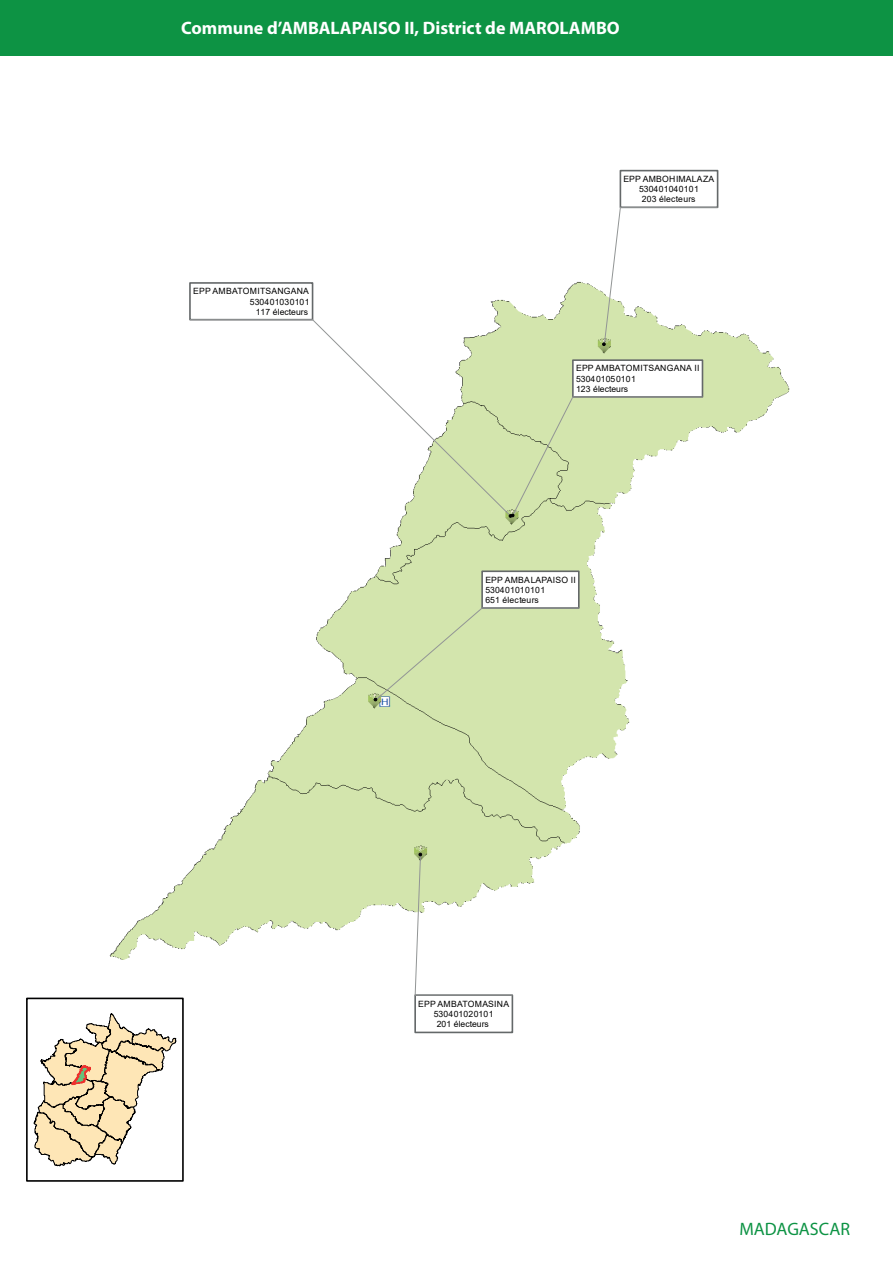
<style>
.page{position:relative;width:893px;height:1263px;background:#fff}
.page>*{position:absolute;margin:0;border:0;box-sizing:border-box;transform-origin:0 0}
.t1{font:700 18px "Myriad Pro";color:#fff}
.t2{font:18px "Myriad Pro";color:#0d9344}
.t3{font:8.7px/10.2px "Arial";letter-spacing:.005em;color:#000001}
</style>
<div class="page">
<div style="left:0;top:0;width:893px;height:56px;background:#0d9344"></div>
<img style="left:109px;top:169px;width:681px;height:865px">
<div style="left:481px;top:570px;width:99px;height:39px;background:#fff;border:2px solid #646869"></div>
<div style="left:374px;top:607px;width:205px;height:95px;background:#d3e5ad"></div>
<div style="left:620px;top:170px;width:98px;height:38px;background:#fff;border:2px solid #646869"></div>
<svg style="left:603px;top:207px;width:115px;height:139px"></svg>
<div style="left:572px;top:359px;width:131px;height:39px;background:#fff;border:2px solid #646869"></div>
<div style="left:189px;top:282px;width:124px;height:38px;background:#fff;border:2px solid #646869"></div>
<svg style="left:189px;top:319px;width:324px;height:199px"></svg>
<svg style="left:509px;top:396px;width:194px;height:122px"></svg>
<div style="left:414px;top:994px;width:99px;height:39px;background:#fff;border:2px solid #646869"></div>
<svg style="left:415px;top:852px;width:98px;height:144px"></svg>
<svg style="left:33px;top:1013px;width:144px;height:154px"></svg>
<div style="left:26px;top:997px;width:158px;height:185px;border:2px solid #000001"></div>
<h1 class="t1" style="left:181px;top:16px;width:440px">Commune d’AMBALAPAISO II, District de MAROLAMBO</h1>
<p class="t3" style="left:193px;top:286px;width:118px;text-align:right">EPP AMBATOMITSANGANA<br>530401030101<br>117 électeurs</p>
<p class="t3" style="left:623px;top:174px;width:93px;text-align:center">EPP AMBOHIMALAZA<br>530401040101<br>203 électeurs</p>
<p class="t3" style="left:576px;top:363px;width:125px">EPP AMBATOMITSANGANA II<br>530401050101<br>123 électeurs</p>
<p class="t3" style="left:485px;top:574px;width:92px">EPP AMBALAPAISO II<br>530401010101<br>651 électeurs</p>
<p class="t3" style="left:418px;top:998px;width:93px;text-align:center">EPP AMBATOMASINA<br>530401020101<br>201 électeurs</p>
<h1 class="t2" style="left:739px;top:1218px;width:112px">MADAGASCAR</h1>
</div>
